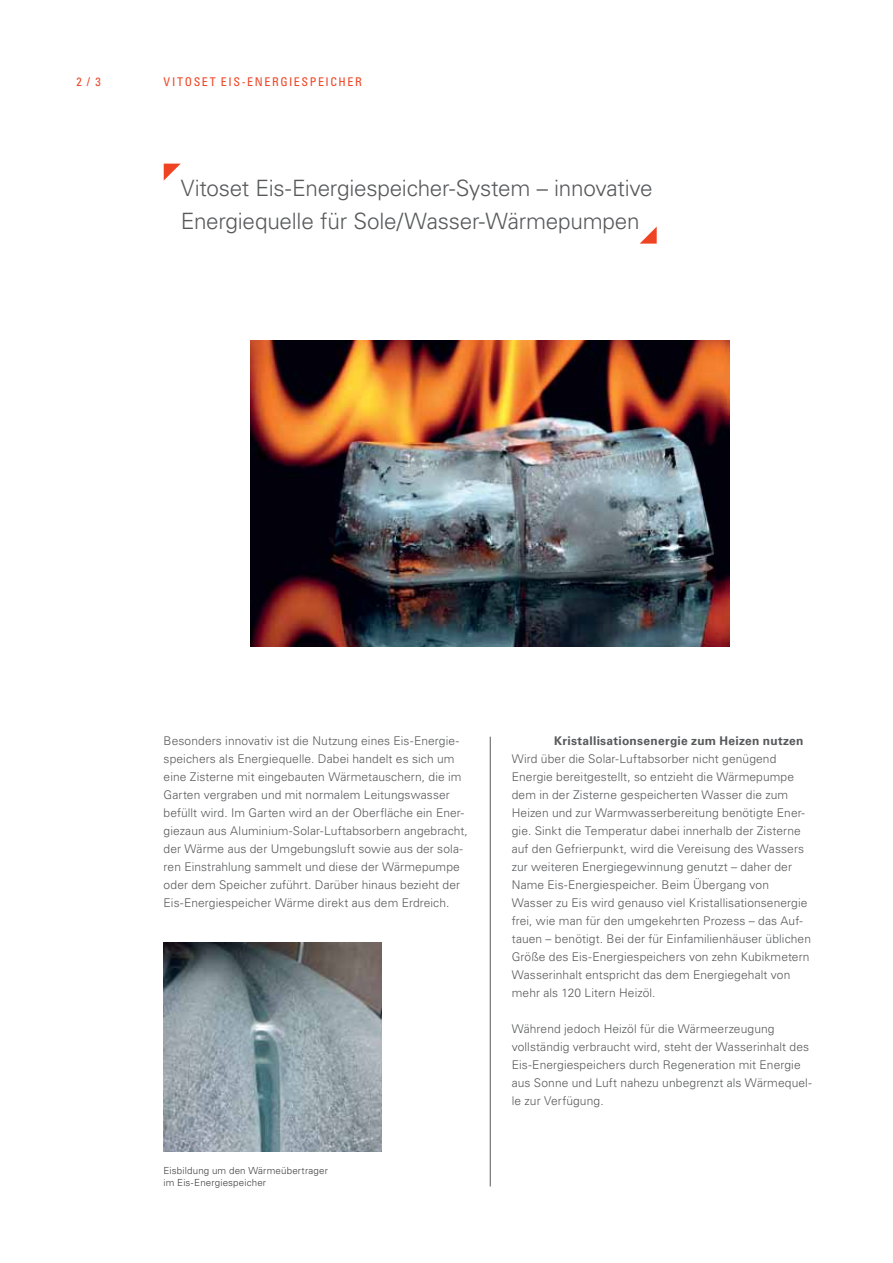
<style>
.page{position:relative;width:893px;height:1263px;background:#fff}
.page>*{position:absolute;margin:0;border:0;box-sizing:border-box;transform-origin:0 0}
.t1{font:300 22.5px/33px "Univers LTCYR 45";letter-spacing:-.01em;color:#58595b}
.t2{font:300 12px/18px "Univers LTCYR 45";letter-spacing:.01em;color:#58595b}
.t3{font:700 12px "Univers LTCYR 65";letter-spacing:.025em;color:#58595b}
.t4{font:condensed 12px "Univers LTCYR 57";letter-spacing:.13em;color:#ef4423}
.t5{font:300 9.75px/12px "Univers LTCYR 45";letter-spacing:.015em;color:#404041}
</style>
<div class="page">
<img style="left:251px;top:341px;width:478px;height:306px">
<img style="left:164px;top:943px;width:217px;height:209px">
<hr style="left:490px;top:737px;width:1px;height:449px;background:#58595b">
<svg style="left:164px;top:164px;width:17px;height:17px"></svg>
<svg style="left:640px;top:227px;width:17px;height:17px"></svg>
<p class="t4" style="left:77px;top:75px;width:26px">2 / 3</p>
<p class="t4" style="left:164px;top:75px;width:200px">VITOSET EIS-ENERGIESPEICHER</p>
<h1 class="t1" style="left:181px;top:174px;width:474px">Vitoset Eis-Energiespeicher-System – innovative<br>Energiequelle für Sole/Wasser-Wärmepumpen</h1>
<p class="t2" style="left:164px;top:733px;width:306px">Besonders innovativ ist die Nutzung eines Eis-Energie&shy;speichers als Energiequelle. Dabei handelt es sich um eine Zisterne mit eingebauten Wärmetauschern, die im Garten vergraben und mit normalem Leitungswasser befüllt wird. Im Garten wird an der Oberfläche ein Ener&shy;giezaun aus Aluminium-Solar-Luftabsorbern angebracht, der Wärme aus der Umgebungsluft sowie aus der sola&shy;ren Einstrahlung sammelt und diese der Wärmepumpe oder dem Speicher zuführt. Darüber hinaus bezieht der Eis-Energiespeicher Wärme direkt aus dem Erdreich.</p>
<p class="t5" style="left:164px;top:1166px;width:166px">Eisbildung um den Wärmeübertrager im Eis-Energiespeicher</p>
<p class="t3" style="left:554px;top:737px;width:251px">Kristallisationsenergie zum Heizen nutzen</p>
<p class="t2" style="left:512px;top:751px;width:301px">Wird über die Solar-Luftabsorber nicht genügend Energie bereitgestellt, so entzieht die Wärmepumpe dem in der Zisterne gespeicherten Wasser die zum Heizen und zur Warmwasserbereitung benötigte Ener&shy;gie. Sinkt die Temperatur dabei innerhalb der Zisterne auf den Gefrierpunkt, wird die Vereisung des Wassers zur weiteren Energiegewinnung genutzt – daher der Name Eis-Energiespeicher. Beim Übergang von Wasser zu Eis wird genauso viel Kristallisationsenergie frei, wie man für den umgekehrten Prozess – das Auf&shy;tauen – benötigt. Bei der für Einfamilienhäuser üblichen Größe des Eis-Energiespeichers von zehn Kubikmetern Wasserinhalt entspricht das dem Energiegehalt von mehr als 120 Litern Heizöl.</p>
<p class="t2" style="left:512px;top:1021px;width:301px">Während jedoch Heizöl für die Wärmeerzeugung vollständig verbraucht wird, steht der Wasserinhalt des Eis-Energiespeichers durch Regeneration mit Energie aus Sonne und Luft nahezu unbegrenzt als Wärmequel&shy;le zur Verfügung.</p>
</div>
